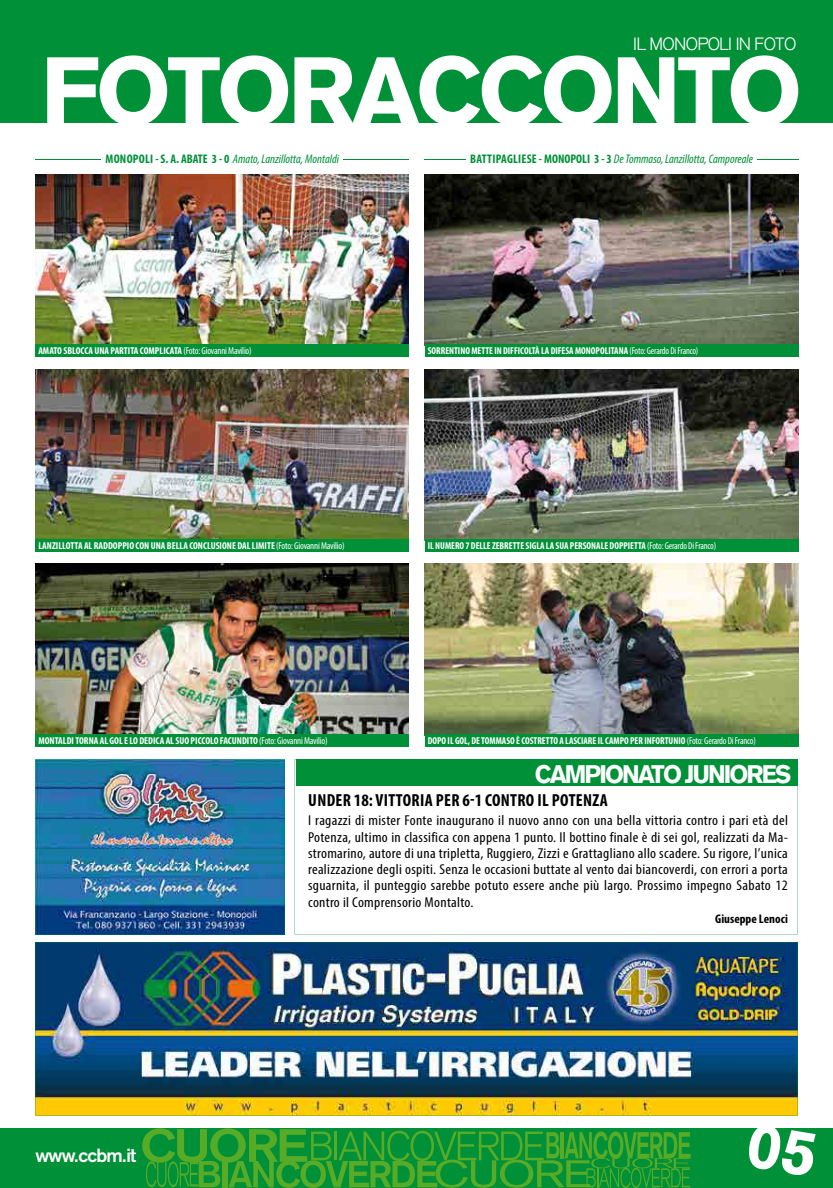
<style>
.page{position:relative;width:833px;height:1188px;background:#fff}
.page>*{position:absolute;margin:0;border:0;box-sizing:border-box;transform-origin:0 0}
.t1{font:900 93.75px "Akzidenz Grotesk";letter-spacing:-.04em;color:#fff}
.t2{font:900 25px "Akzidenz Grotesk";letter-spacing:-.08em;color:#fff;scale:.95 1}
.t3{font:700 18.75px "Akzidenz Grotesk";letter-spacing:-.04em;color:#fff}
.t4{font:700 condensed 17.5px "Myriad Pro";letter-spacing:.02em;color:#000}
.t5{font:300 17.5px "Akzidenz Grotesk";letter-spacing:-.04em;color:#fff}
.t6{font:condensed 14.38px/16.2px "Myriad Pro";letter-spacing:.02em;color:#000;text-align:justify;scale:1.08 1}
.t7{font:italic condensed 12.5px "Myriad Pro";color:#009037}
.t8{font:700 condensed 12.5px "Myriad Pro";color:#000;scale:1.04 1}
.t9{font:700 condensed 10px "Myriad Pro";color:#fff}
.s1{font-weight:700;font-style:normal}
.s2{font-weight:400}
</style>
<div class="page">
<img style="left:35px;top:942px;width:762px;height:173px">
<hr style="left:0;top:0;width:1px;height:122px;background:#009037">
<div style="left:1px;top:0;width:832px;height:122px;background:#009037"></div>
<div style="left:0;top:1128px;width:833px;height:59px;background:#009037"></div>
<svg style="left:142px;top:1128px;width:548px;height:59px"></svg>
<img style="left:35px;top:174px;width:374px;height:170px">
<div style="left:35px;top:344px;width:374px;height:12px;background:#009037"></div>
<img style="left:425px;top:174px;width:373px;height:170px">
<div style="left:425px;top:344px;width:373px;height:12px;background:#009037"></div>
<img style="left:35px;top:369px;width:374px;height:170px">
<div style="left:35px;top:539px;width:374px;height:12px;background:#009037"></div>
<img style="left:425px;top:369px;width:373px;height:170px">
<div style="left:425px;top:539px;width:373px;height:12px;background:#009037"></div>
<img style="left:35px;top:563px;width:374px;height:171px">
<div style="left:35px;top:734px;width:374px;height:12px;background:#009037"></div>
<img style="left:425px;top:563px;width:373px;height:171px">
<div style="left:425px;top:734px;width:373px;height:12px;background:#009037"></div>
<hr style="left:35px;top:159px;width:66px;height:1px;background:#009037">
<hr style="left:343px;top:159px;width:66px;height:1px;background:#009037">
<hr style="left:425px;top:159px;width:41px;height:1px;background:#009037">
<hr style="left:757px;top:159px;width:41px;height:1px;background:#009037">
<img style="left:35px;top:759px;width:250px;height:175px">
<svg style="left:294px;top:759px;width:503px;height:175px"></svg>
<div style="left:295px;top:759px;width:502px;height:26px;background:#009037"></div>
<h3 class="t5" style="left:633px;top:34px;width:165px">IL MONOPOLI IN FOTO</h3>
<h1 class="t1" style="left:41px;top:34px;width:762px">FOTORACCONTO</h1>
<p class="t7" style="left:105px;top:151px;width:235px"><span class="s1">MONOPOLI - S. A. ABATE 3 - 0</span> Amato, Lanzillotta, Montaldi</p>
<p class="t7" style="left:470px;top:151px;width:284px"><span class="s1">BATTIPAGLIESE - MONOPOLI 3 - 3</span> De Tommaso, Lanzillotta, Camporeale</p>
<p class="t9" style="left:38px;top:345px;width:215px">AMATO SBLOCCA UNA PARTITA COMPLICATA <span class="s2">(Foto: Giovanni Mavilio)</span></p>
<p class="t9" style="left:428px;top:344px;width:272px">SORRENTINO METTE IN DIFFICOLTÀ LA DIFESA MONOPOLITANA <span class="s2">(Foto: Gerardo Di Franco)</span></p>
<p class="t9" style="left:38px;top:539px;width:308px">LANZILLOTTA AL RADDOPPIO CON UNA BELLA CONCLUSIONE DAL LIMITE <span class="s2">(Foto: Giovanni Mavilio)</span></p>
<p class="t9" style="left:428px;top:539px;width:290px">IL NUMERO 7 DELLE ZEBRETTE SIGLA LA SUA PERSONALE DOPPIETTA <span class="s2">(Foto: Gerardo Di Franco)</span></p>
<p class="t9" style="left:428px;top:734px;width:329px">DOPO IL GOL, DE TOMMASO È COSTRETTO A LASCIARE IL CAMPO PER INFORTUNIO <span class="s2">(Foto: Gerardo Di Franco)</span></p>
<p class="t9" style="left:38px;top:734px;width:291px">MONTALDI TORNA AL GOL E LO DEDICA AL SUO PICCOLO FACUNDITO<span class="s2">(Foto: Giovanni Mavilio)</span></p>
<p class="t9" style="left:428px;top:734px;width:364px">LANZIL OTTA F STEGGI T DAI COMPAGNI DOPO L’EUROGOL CHE HA ILLUSO I BIANCOVERDI<span class="s2">(Foto: Giovanni Barnaba)</span></p>
<p class="t9" style="left:38px;top:734px;width:239px">L’ESULTANZA DI DE TOMMASO PER L GO VITTORIA<span class="s2">(Foto: Giovanni Mavili )</span></p>
<h2 class="t2" style="left:535px;top:759px;width:272px">CAMPIONATO JUNIORES</h2>
<h3 class="t3" style="left:35px;top:1144px;width:102px">www.ccbm.it</h3>
<h3 class="t4" style="left:308px;top:788px;width:301px">UNDER 18: VITTORIA PER 6-1 CONTRO IL POTENZA</h3>
<p class="t6" style="left:308px;top:812px;width:446px">I ragazzi di mister Fonte inaugurano il nuovo anno con una bella vittoria contro i pari età del Potenza, ultimo in classifica con appena 1 punto. Il bottino finale è di sei gol, realizzati da Ma&shy;stromarino, autore di una tripletta, Ruggiero, Zizzi e Grattagliano allo scadere. Su rigore, l’unica realizzazione degli ospiti. Senza le occasioni buttate al vento dai biancoverdi, con errori a porta sguarnita, il punteggio sarebbe potuto essere anche più largo. Prossimo impegno Sabato 12 contro il Comprensorio Montalto.</p>
<p class="t8" style="left:715px;top:911px;width:71px">Giuseppe Lenoci</p>
</div>
